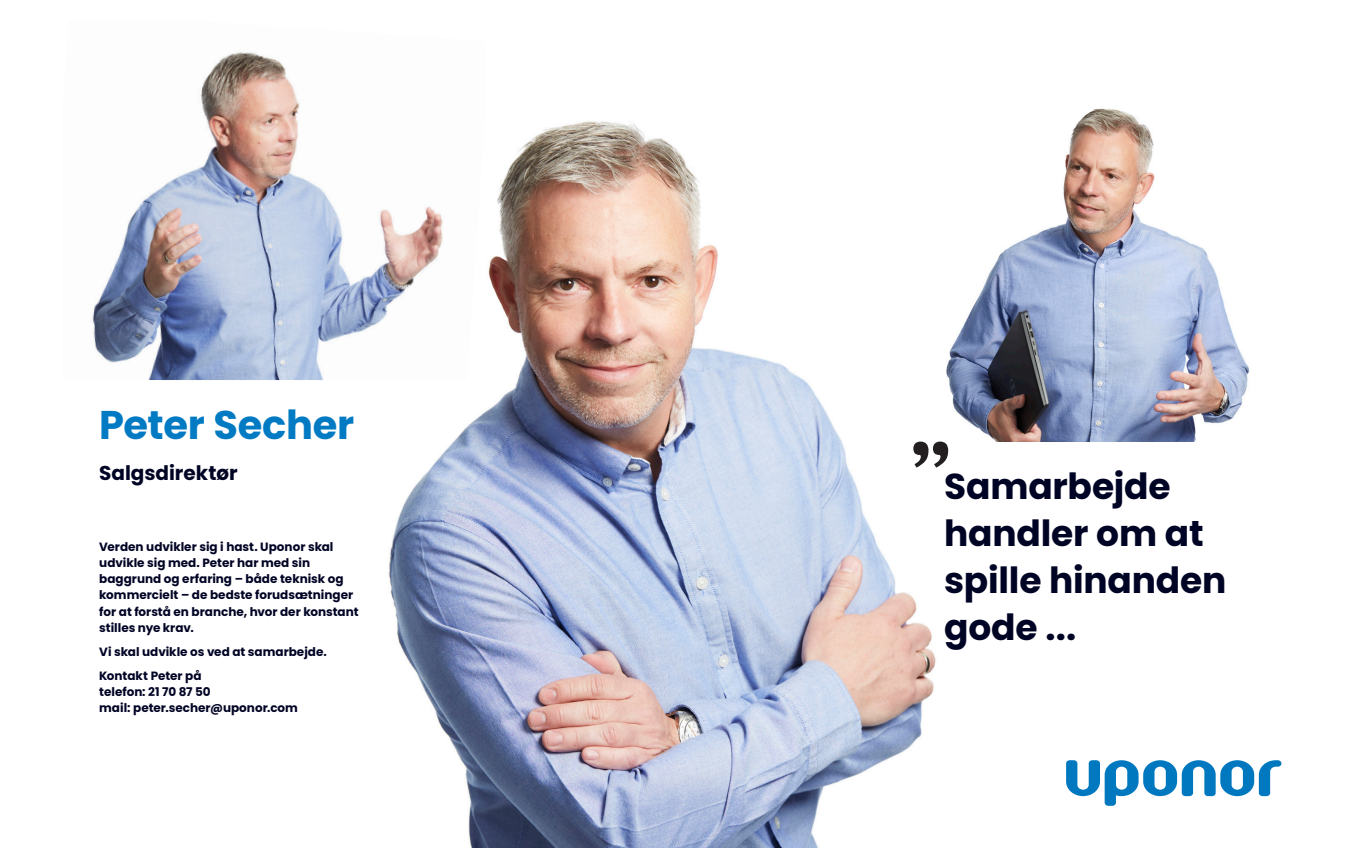
<style>
.page{position:relative;width:1361px;height:848px;background:#fff}
.page>*{position:absolute;margin:0;border:0;box-sizing:border-box;transform-origin:0 0}
.t1{font:700 80px "Superclarendon";color:#231f20}
.Navn{font:700 40px "Poppins";letter-spacing:-.01em;color:#007ac2}
.Citat{font:700 36px "Poppins";letter-spacing:-.005em;color:#000424}
.Titel{font:700 20px "Poppins";color:#000424}
.Præsentationstekster{font:700 12px/16px "Poppins";color:#000424}
</style>
<div class="page">
<img style="left:389px;top:121px;width:547px;height:727px">
<img style="left:92px;top:52px;width:393px;height:328px">
<img style="left:910px;top:108px;width:340px;height:333px">
<svg style="left:1066px;top:760px;width:215px;height:45px"></svg>
<p class="Navn" style="left:99px;top:402px;width:256px">Peter Secher</p>
<p class="Titel" style="left:99px;top:462px;width:140px">Salgsdirektør</p>
<p class="Præsentationstekster" style="left:99px;top:539px;width:261px">Verden udvikler sig i hast. Uponor skal udvikle sig med. Peter har med sin baggrund og erfaring – både teknisk og kommercielt – de bedste forudsætninger for at forstå en branche, hvor der konstant stilles nye krav.</p>
<p class="Præsentationstekster" style="left:99px;top:643px;width:229px">Vi skal udvikle os ved at samarbejde.</p>
<p class="Præsentationstekster" style="left:99px;top:667px;width:104px">Kontakt Peter på</p>
<p class="Præsentationstekster" style="left:99px;top:683px;width:113px">telefon: 21 70 87 50</p>
<p class="Præsentationstekster" style="left:99px;top:699px;width:200px">mail: peter.secher@uponor.com</p>
<p class="t1" style="left:910px;top:415px;width:42px">”</p>
<p class="Citat" style="left:944px;top:465px;width:228px">Samarbejde</p>
<p class="Citat" style="left:944px;top:512px;width:261px">handler om at</p>
<p class="Citat" style="left:944px;top:559px;width:284px">spille hinanden</p>
<p class="Citat" style="left:944px;top:606px;width:134px">gode ...</p>
</div>
